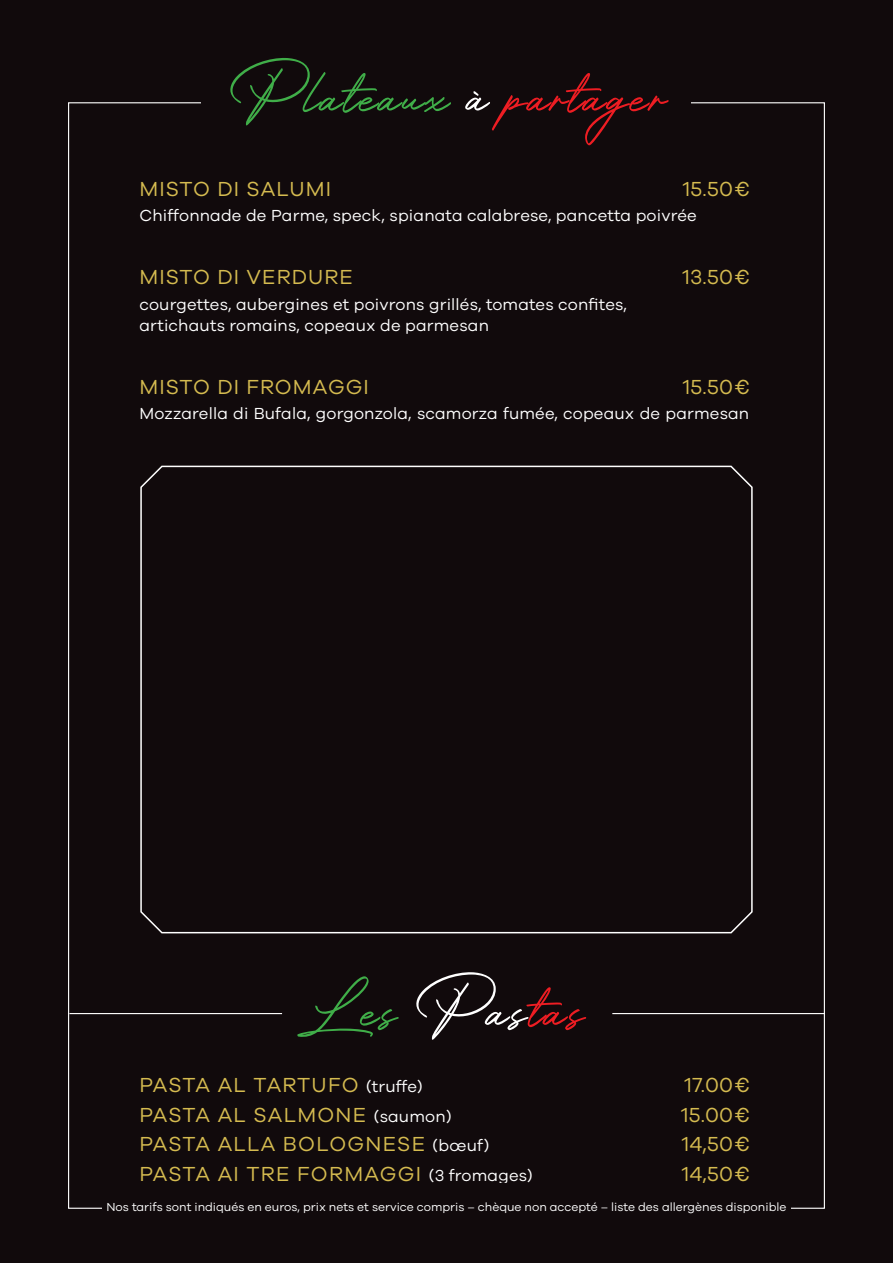
<style>
.page{position:relative;width:893px;height:1263px;background:#110a0c}
.page>*{position:absolute;margin:0;border:0;box-sizing:border-box;transform-origin:0 0}
.t1{font:72px "Brother Signature";letter-spacing:.03em;color:#40ae49}
.t2{font:21px "Galano Grotesque";letter-spacing:.05em;color:#d5bb50}
.t3{font:16.5px/21px "Galano Grotesque";letter-spacing:.01em;color:#fff}
.t4{font:12px "Galano Grotesque";color:#fff}
.s1{color:#fff}
.s2{color:#ee1d23}
.s3{font-size:16.5px;color:#fff}
</style>
<div class="page">
<div style="left:140px;top:466px;width:613px;height:467px;border:2px solid #fff;border-radius:21px"></div>
<hr style="left:69px;top:1013px;width:213px;height:1px;background:#fff">
<hr style="left:612px;top:1013px;width:213px;height:1px;background:#fff">
<h1 class="t1" style="left:229px;top:42px;width:437px">Plateaux <span class="s1">à</span> <span class="s2">partager</span></h1>
<p class="t2" style="left:139px;top:176px;width:193px">MISTO DI SALUMI</p>
<p class="t2" style="left:683px;top:176px;width:69px">15.50€</p>
<p class="t3" style="left:139px;top:204px;width:559px">Chiffonnade de Parme, speck, spianata calabrese, pancetta poivrée</p>
<p class="t2" style="left:139px;top:265px;width:215px">MISTO DI VERDURE</p>
<p class="t2" style="left:683px;top:265px;width:69px">13.50€</p>
<p class="t3" style="left:139px;top:293px;width:489px">courgettes, aubergines et poivrons grillés, tomates confites, artichauts romains, copeaux de parmesan</p>
<p class="t2" style="left:139px;top:374px;width:231px">MISTO DI FROMAGGI</p>
<p class="t2" style="left:683px;top:374px;width:69px">15.50€</p>
<p class="t3" style="left:139px;top:403px;width:611px">Mozzarella di Bufala, gorgonzola, scamorza fumée, copeaux de parmesan</p>
<h1 class="t1" style="left:309px;top:956px;width:276px">Les <span class="s1">Pas</span><span class="s2">tas</span></h1>
<p class="t2" style="left:140px;top:1073px;width:285px">PASTA AL TARTUFO <span class="s3">(truffe)</span></p>
<p class="t2" style="left:684px;top:1073px;width:67px">17.00€</p>
<p class="t2" style="left:140px;top:1102px;width:314px">PASTA AL SALMONE <span class="s3">(saumon)</span></p>
<p class="t2" style="left:681px;top:1102px;width:70px">15.00€</p>
<p class="t2" style="left:140px;top:1132px;width:351px">PASTA ALLA BOLOGNESE <span class="s3">(bœuf)</span></p>
<p class="t2" style="left:682px;top:1132px;width:70px">14,50€</p>
<p class="t2" style="left:140px;top:1161px;width:395px">PASTA AI TRE FORMAGGI <span class="s3">(3 fromages)</span></p>
<p class="t2" style="left:682px;top:1161px;width:70px">14,50€</p>
<p class="t4" style="left:107px;top:1200px;width:681px">Nos tarifs sont indiqués en euros, prix nets et service compris – chèque non accepté – liste des allergènes disponible</p>
</div>
